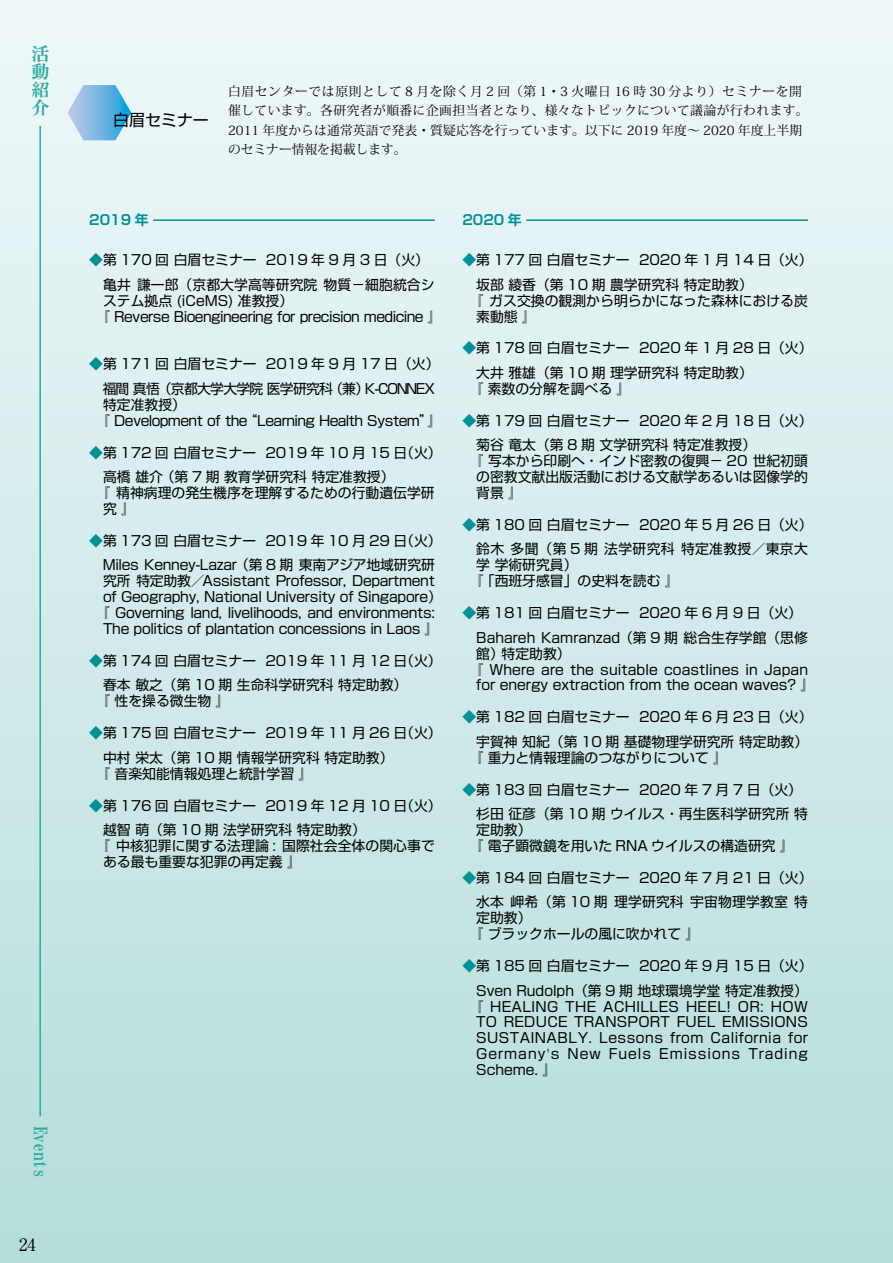
<style>
.page{position:relative;width:893px;height:1263px;background:#fff}
.page>*{position:absolute;margin:0;border:0;box-sizing:border-box;transform-origin:0 0}
.t1{font:18px/18px "HG Mincho E";letter-spacing:-.03em;color:#2aaba0;text-align:justify}
.t2{font:16.95px "Ryumin Pr 6 N";color:#000}
.t3{font:15.9px "Shin Go Pro";color:#000}
.t4{font:13.8px/24.5px "Shin Go Pro";color:#000}
.t5{font:13.8px/15.9px "Shin Go Pro";letter-spacing:-.02em;color:#000;text-align:center}
.t6{font:13.8px/15.9px "Shin Go Pro";letter-spacing:-.035em;color:#000}
.t7{font:13.8px/24.5px "Shin Go Pro";letter-spacing:-.045em;color:#000}
.t8{font:13.8px/24.5px "Shin Go Pro";letter-spacing:.02em;color:#000}
.t9{font:700 13.8px "Shin Go Pro De";color:#009097}
.t10{font:12.75px/19.2px "Koz Min Pro";letter-spacing:.035em;color:#000}
.s1{color:#009097}
.s2{font-family:"Adobe Myungjo Std";font-weight:500}
</style>
<div class="page">
<div style="left:0;top:0;width:893px;height:1263px;background:linear-gradient(to bottom,#eff8fb,#b5ded9)"></div>
<hr style="left:39px;top:126px;width:2px;height:990px;background:#2aaba0">
<svg style="left:68px;top:85px;width:63px;height:55px;background:#8cc5e8"></svg>
<hr style="left:153px;top:219px;width:282px;height:2px;background:#009097">
<hr style="left:526px;top:219px;width:282px;height:2px;background:#009097">
<h1 class="t1" style="left:32px;top:45px;width:19px">活動紹介</h1>
<h1 class="t1" style="left:50px;top:1125px;width:54px;rotate:90deg">Events</h1>
<p class="t2" style="left:19px;top:1231px;width:19px">24</p>
<p class="t3" style="left:113px;top:107px;width:97px">白眉セミナー</p>
<p class="t10" style="left:228px;top:82px;width:582px">白眉センターでは原則として 8 月を除く月 2 回（第 1・3 火曜日 16 時 30 分より）セミナーを開催しています。各研究者が順番に企画担当者となり、様々なトピックについて議論が行われます。2011 年度からは通常英語で発表・質疑応答を行っています。以下に 2019 年度～ 2020 年度上半期のセミナー情報を掲載します。</p>
<p class="t9" style="left:89px;top:208px;width:61px">2019 年</p>
<p class="t4" style="left:103px;top:246px;width:333px;text-indent:-14px"><span class="s1">◆</span>第 170 回 白眉セミナー 2019 年 9 月 3 日（火）亀井 謙一郎（京都大学高等研究院 物質－細胞統合シ</p>
<p class="t6" style="left:96px;top:291px;width:347px;text-indent:7px">ステム拠点 (iCeMS) 准教授）<br>『 Reverse Bioengineering for precision medicine 』</p>
<p class="t7" style="left:103px;top:350px;width:338px;text-indent:-14px"><span class="s1">◆</span>第 171 回 白眉セミナー 2019 年 9 月 17 日（火）福間 真悟（京都大学大学院 医学研究科 （兼）K-CONNEX</p>
<p class="t6" style="left:96px;top:395px;width:347px;text-indent:7px">特定准教授）<br>『 Development of the “Learning Health System”』</p>
<p class="t4" style="left:103px;top:438px;width:340px;text-indent:-14px"><span class="s1">◆</span>第 172 回 白眉セミナー 2019 年 10 月 15 日（火）高橋 雄介 （第 7 期 教育学研究科 特定准教授）</p>
<p class="t4" style="left:103px;top:483px;width:333px;line-height:15.9px;text-indent:-7px">『 精神病理の発生機序を理解するための行動遺伝学研究 』</p>
<p class="t4" style="left:89px;top:527px;width:354px;text-align:center"><span class="s1">◆</span>第 173 回 白眉セミナー 2019 年 10 月 29 日（火）<br>Miles Kenney-Lazar （第 8 期 東南アジア地域研究研</p>
<p class="t5" style="left:96px;top:571px;width:348px">究所 特定助教／Assistant Professor, Department of Geography, National University of Singapore）『 Governing land, livelihoods, and environments:<br>The politics of plantation concessions in Laos 』</p>
<p class="t4" style="left:103px;top:647px;width:340px;text-indent:-14px"><span class="s1">◆</span>第 174 回 白眉セミナー 2019 年 11 月 12 日（火）春本 敏之（第 10 期 生命科学研究科 特定助教）</p>
<p class="t4" style="left:96px;top:687px;width:135px">『 性を操る微生物 』</p>
<p class="t4" style="left:103px;top:719px;width:340px;text-indent:-14px"><span class="s1">◆</span>第 175 回 白眉セミナー 2019 年 11 月 26 日（火）中村 栄太（第 10 期 情報学研究科 特定助教）</p>
<p class="t4" style="left:96px;top:759px;width:218px">『 音楽知能情報処理と統計学習 』</p>
<p class="t4" style="left:103px;top:791px;width:340px;text-indent:-14px"><span class="s1">◆</span>第 176 回 白眉セミナー 2019 年 12 月 10 日（火）越智 萌（第 10 期 法学研究科 特定助教）</p>
<p class="t4" style="left:103px;top:836px;width:333px;line-height:15.9px;text-indent:-7px">『 中核犯罪に関する法理論 : 国際社会全体の関心事である最も重要な犯罪の再定義 』</p>
<p class="t9" style="left:462px;top:208px;width:61px">2020 年</p>
<p class="t4" style="left:476px;top:246px;width:338px;text-indent:-14px"><span class="s1">◆</span>第 177 回 白眉セミナー 2020 年 1 月 14 日（火）坂部 綾香（第 10 期 農学研究科 特定助教）</p>
<p class="t4" style="left:476px;top:291px;width:333px;line-height:15.9px;text-indent:-7px">『 ガス交換の観測から明らかになった森林における炭素動態 』</p>
<p class="t4" style="left:476px;top:334px;width:338px;text-indent:-14px"><span class="s1">◆</span>第 178 回 白眉セミナー 2020 年 1 月 28 日（火）大井 雅雄（第 10 期 理学研究科 特定助教）</p>
<p class="t4" style="left:469px;top:375px;width:163px">『 素数の分解を調べる 』</p>
<p class="t4" style="left:476px;top:407px;width:338px;text-indent:-14px"><span class="s1">◆</span>第 179 回 白眉セミナー 2020 年 2 月 18 日（火）菊谷 竜太（第 8 期 文学研究科 特定准教授）</p>
<p class="t4" style="left:476px;top:451px;width:333px;line-height:15.9px;text-align:justify;text-indent:-7px">『 写本から印刷へ・インド密教の復興− 20 世紀初頭の密教⽂献出版活動における⽂献学あるいは図像学的背景 』</p>
<p class="t8" style="left:476px;top:511px;width:338px;text-indent:-14px"><span class="s1">◆</span>第 180 回 白眉セミナー 2020 年 5 月 26 日（火）鈴木 多聞（第 5 期 法学研究科 特定准教授／東京大</p>
<p class="t4" style="left:469px;top:555px;width:211px;line-height:15.9px;text-indent:7px">学 学術研究員）<br>『 「西班牙感冒」の史料を読む 』</p>
<p class="t4" style="left:476px;top:599px;width:333px;text-indent:-14px"><span class="s1">◆</span>第 181 回 白眉セミナー 2020 年 6 月 9 日（火）<br>Bahareh Kamranzad （第 9 期 総合生存学館（思修</p>
<p class="t4" style="left:476px;top:639px;width:96px">館）特定助教）</p>
<p class="t4" style="left:469px;top:655px;width:340px">『 Where are the suitable coastlines in Japan</p>
<p class="t4" style="left:476px;top:671px;width:340px">for energy extraction from the ocean waves? 』</p>
<p class="t4" style="left:476px;top:703px;width:338px;text-indent:-14px"><span class="s1">◆</span>第 182 回 白眉セミナー 2020 年 6 月 23 日（火）宇賀神 知紀（第 10 期 基礎物理学研究所 特定助教）</p>
<p class="t4" style="left:469px;top:744px;width:259px">『 重力と情報理論のつながりについて 』</p>
<p class="t4" style="left:476px;top:775px;width:333px;text-indent:-14px"><span class="s1">◆</span>第 183 回 白眉セミナー 2020 年 7 月 7 日（火）杉田 征彦（第 10 期 ウイルス・再生医科学研究所 特</p>
<p class="t4" style="left:469px;top:820px;width:326px;line-height:15.9px;text-indent:7px">定助教）<br>『 電子顕微鏡を用いた RNA ウイルスの構造研究 』</p>
<p class="t4" style="left:476px;top:864px;width:338px;text-indent:-14px"><span class="s1">◆</span>第 184 回 白眉セミナー 2020 年 7 月 21 日（火）水本 岬希（第 10 期 理学研究科 宇宙物理学教室 特</p>
<p class="t4" style="left:469px;top:908px;width:232px;line-height:15.9px;text-indent:7px">定助教）<br>『 ブラックホールの風に吹かれて 』</p>
<p class="t4" style="left:476px;top:952px;width:338px;text-indent:-14px"><span class="s1">◆</span>第 185 回 白眉セミナー 2020 年 9 月 15 日（火）<br>Sven Rudolph（第 9 期 地球環境学堂 特定准教授）</p>
<p class="t4" style="left:476px;top:997px;width:333px;line-height:15.9px;text-align:justify;text-indent:-7px">『 HEALING THE ACHILLES HEEL! OR: HOW TO REDUCE TRANSPORT FUEL EMISSIONS SUSTAINABLY. Lessons from California for Germany<span class="s2">'</span>s New Fuels Emissions Trading Scheme. 』</p>
</div>
